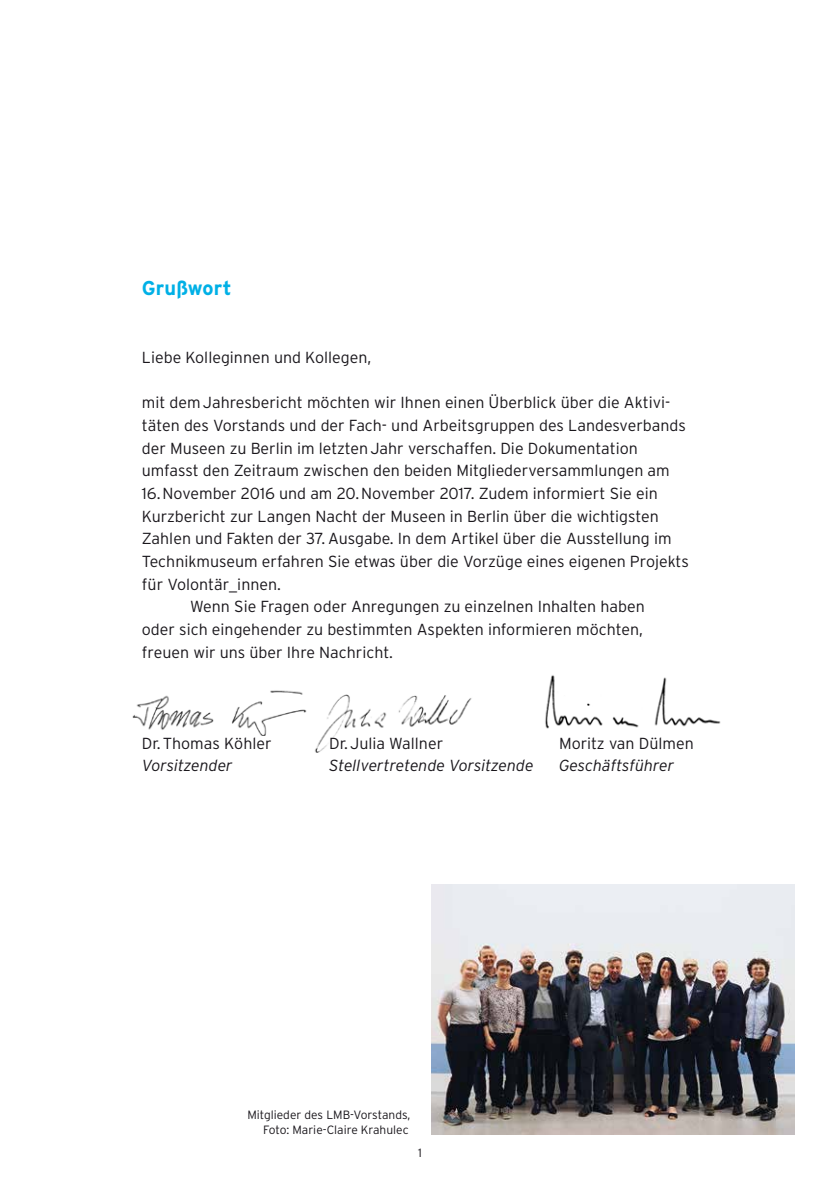
<style>
.page{position:relative;width:840px;height:1191px;background:#fff}
.page>*{position:absolute;margin:0;border:0;box-sizing:border-box;transform-origin:0 0}
.t1{font:700 20px "Interstate";letter-spacing:.005em;color:#00b0e6}
.t2{font:300 16px "Interstate";color:#1a171c}
.t3{font:italic 300 16px "Interstate";color:#1a171c}
.t4{font:300 12px/15.2px "Interstate";color:#1a171c;text-align:right}
</style>
<div class="page">
<img style="left:132px;top:690px;width:175px;height:46px">
<img style="left:315px;top:694px;width:157px;height:58px">
<img style="left:545px;top:675px;width:176px;height:54px">
<img style="left:431px;top:884px;width:363px;height:250px">
<p class="t1" style="left:142px;top:277px;width:91px">Grußwort</p>
<p class="t2" style="left:142px;top:348px;width:231px">Liebe Kolleginnen und Kollegen,</p>
<p class="t2" style="left:142px;top:394px;width:529px">mit demJahresbericht möchten wir Ihnen einen Überblick über die Aktivi-</p>
<p class="t2" style="left:142px;top:416px;width:545px">täten des Vorstands und der Fach- und Arbeitsgruppen des Landesverbands</p>
<p class="t2" style="left:142px;top:439px;width:497px">der Museen zu Berlin im letztenJahr verschaffen. Die Dokumentation</p>
<p class="t2" style="left:142px;top:462px;width:529px">umfasst den Zeitraum zwischen den beiden Mitgliederversammlungen am</p>
<p class="t2" style="left:142px;top:484px;width:517px">16.November 2016 und am 20.November 2017. Zudem informiert Sie ein</p>
<p class="t2" style="left:142px;top:507px;width:518px">Kurzbericht zur Langen Nacht der Museen in Berlin über die wichtigsten</p>
<p class="t2" style="left:142px;top:530px;width:531px">Zahlen und Fakten der 37. Ausgabe. In dem Artikel über die Ausstellung im</p>
<p class="t2" style="left:142px;top:552px;width:548px">Technikmuseum erfahren Sie etwas über die Vorzüge eines eigenen Projekts</p>
<p class="t2" style="left:142px;top:575px;width:141px">für Volontär_innen.</p>
<p class="t2" style="left:190px;top:598px;width:456px">Wenn Sie Fragen oder Anregungen zu einzelnen Inhalten haben</p>
<p class="t2" style="left:142px;top:620px;width:502px">oder sich eingehender zu bestimmten Aspekten informieren möchten,</p>
<p class="t2" style="left:142px;top:643px;width:252px">freuen wir uns über Ihre Nachricht.</p>
<p class="t2" style="left:142px;top:734px;width:131px">Dr.Thomas Köhler</p>
<p class="t3" style="left:142px;top:756px;width:92px">Vorsitzender</p>
<p class="t2" style="left:329px;top:734px;width:115px">Dr.Julia Wallner</p>
<p class="t3" style="left:329px;top:756px;width:206px">Stellvertretende Vorsitzende</p>
<p class="t2" style="left:558px;top:734px;width:136px">Moritz van Dülmen</p>
<p class="t3" style="left:558px;top:756px;width:117px">Geschäftsführer</p>
<p class="t4" style="left:247px;top:1107px;width:164px">Mitglieder des LMB-Vorstands,<br>Foto: Marie-Claire Krahulec</p>
<p class="t4" style="left:418px;top:1145px;width:5px">1</p>
</div>
